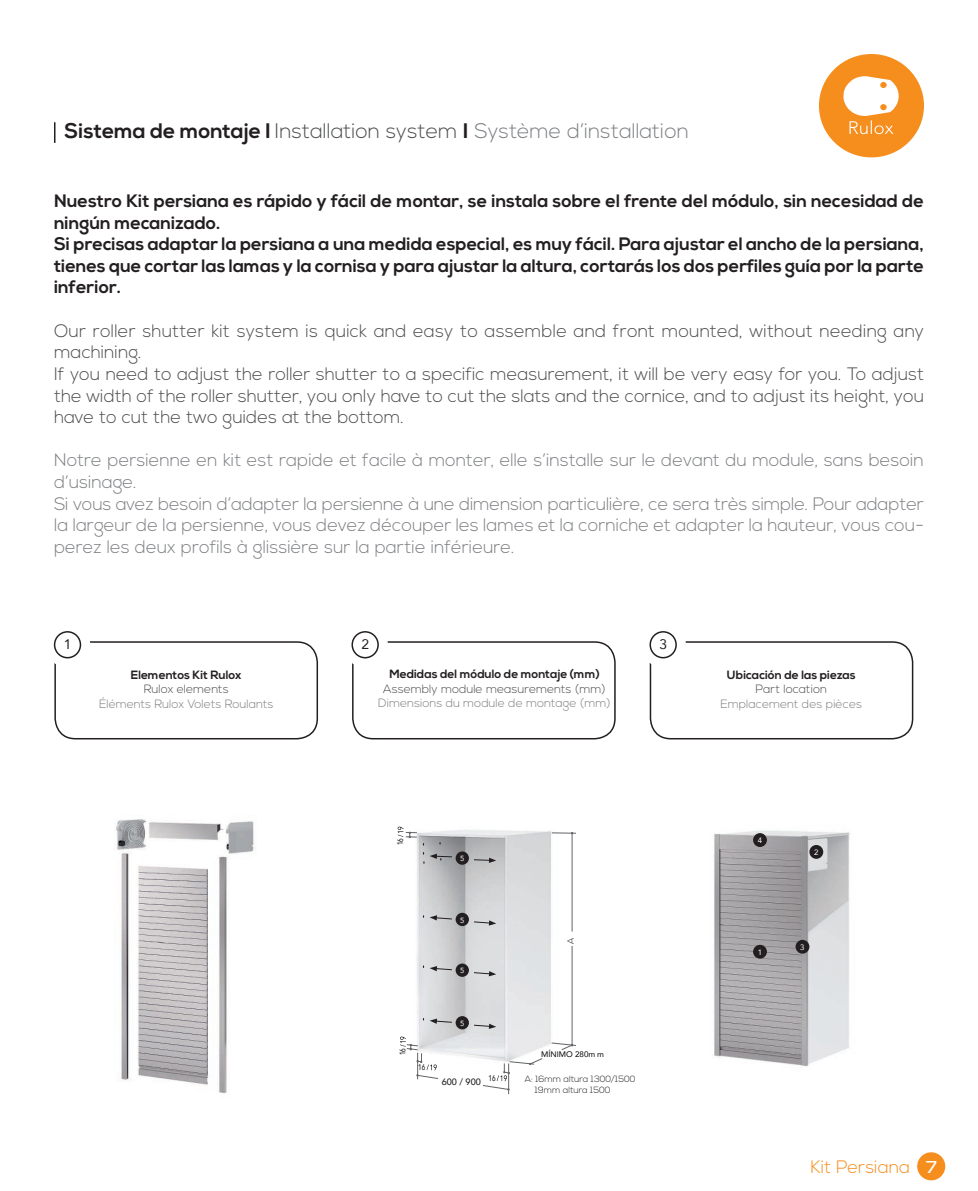
<style>
.page{position:relative;width:978px;height:1191px;background:#fff}
.page>*{position:absolute;margin:0;border:0;box-sizing:border-box;transform-origin:0 0}
.t1{font:300 21px "Nexa";color:#7c7e81}
.t2{font:300 18px/21.6px "Nexa";color:#7c7e81}
.t3{font:300 18px/21.6px "Nexa";letter-spacing:.01em;color:#4b4c4d}
.t4{font:700 18px/21.6px "Nexa";color:#231f20}
.t5{font:300 18px "Nexa";color:#f68e1e}
.t6{font:13.8px "Avenir";color:#231f20}
.t7{font:300 12px "Nexa";color:#7c7e81}
.t8{font:700 12px "Nexa";color:#231f20}
.t9{font:300 12px "Nexa";color:#4b4c4d}
.t10{font:500 9.15px "Avenir";color:#231f20}
.t11{font:300 9px "Nexa";color:#231f20}
.t12{font:500 8.25px "Avenir";color:#231f20;scale:.77 1}
.t13{font:7.95px "Avenir";color:#000}
.t14{font:7.8px "Avenir";color:#fff}
.t15{font:7.5px "Avenir";color:#fff}
.s1{font-weight:700;color:#231f20}
.s2{color:#4b4c4d}
.s3{font-family:"Handel Gothic DOT Ligh";font-weight:400;color:#fff}
</style>
<div class="page">
<div style="left:918px;top:1153px;width:26px;height:26px;background:#f68e1e;border-radius:50%"></div>
<div style="left:917px;top:1152px;width:28px;height:28px;border:2px solid #f68e1e;border-radius:50%"></div>
<div style="left:820px;top:55px;width:103px;height:102px;background:#f68e1e;border-radius:50%"></div>
<div style="left:819px;top:54px;width:105px;height:103px;border:2px solid #f68e1e;border-radius:50%"></div>
<svg style="left:843px;top:76px;width:56px;height:58px"></svg>
<img style="left:116px;top:819px;width:138px;height:275px">
<img style="left:714px;top:830px;width:136px;height:237px">
<div style="left:753px;top:944px;width:14px;height:14px;background:#231f20;border-radius:50%"></div>
<div style="left:809px;top:845px;width:14px;height:14px;background:#231f20;border-radius:50%"></div>
<div style="left:796px;top:939px;width:13px;height:14px;background:#231f20;border-radius:50%"></div>
<div style="left:753px;top:833px;width:14px;height:14px;background:#231f20;border-radius:50%"></div>
<hr style="left:508px;top:1063px;width:1px;height:31px;background:#616366">
<svg style="left:54px;top:641px;width:860px;height:99px"></svg>
<div style="left:45px;top:622px;width:45px;height:45px;border:10px solid #fff;border-radius:50%"></div>
<div style="left:55px;top:632px;width:25px;height:25px;background:#fff;border-radius:50%"></div>
<div style="left:54px;top:631px;width:27px;height:27px;border:2px solid #231f20;border-radius:50%"></div>
<div style="left:342px;top:622px;width:46px;height:45px;border:10px solid #fff;border-radius:50%"></div>
<div style="left:352px;top:632px;width:26px;height:25px;background:#fff;border-radius:50%"></div>
<div style="left:351px;top:631px;width:28px;height:27px;border:2px solid #231f20;border-radius:50%"></div>
<div style="left:640px;top:622px;width:46px;height:45px;border:10px solid #fff;border-radius:50%"></div>
<div style="left:650px;top:632px;width:26px;height:25px;background:#fff;border-radius:50%"></div>
<div style="left:649px;top:631px;width:28px;height:27px;border:2px solid #231f20;border-radius:50%"></div>
<hr style="left:54px;top:122px;width:2px;height:21px;background:#231f20">
<svg style="left:398px;top:826px;width:179px;height:264px"></svg>
<p class="t1" style="left:65px;top:119px;width:626px"><span class="s1">Sistema de montaje I</span> <span class="s2">Installation system</span> <span class="s1">I</span> Système d’installation</p>
<p class="t4" style="left:54px;top:191px;width:871px">Nuestro Kit persiana es rápido y fácil de montar, se instala sobre el frente del módulo, sin necesidad de ningún mecanizado.</p>
<p class="t4" style="left:54px;top:234px;width:872px;text-align:justify">Si precisas adaptar la persiana a una medida especial, es muy fácil. Para ajustar el ancho de la persiana, tienes que cortar las lamas y la cornisa y para ajustar la altura, cortarás los dos perfiles guía por la parte inferior.</p>
<p class="t3" style="left:54px;top:320px;width:871px">Our roller shutter kit system is quick and easy to assemble and front mounted, without needing any machining.</p>
<p class="t3" style="left:54px;top:364px;width:872px;text-align:justify">If you need to adjust the roller shutter to a specific measurement, it will be very easy for you. To adjust the width of the roller shutter, you only have to cut the slats and the cornice, and to adjust its height, you have to cut the two guides at the bottom.</p>
<p class="t2" style="left:54px;top:450px;width:871px">Notre persienne en kit est rapide et facile à monter, elle s’installe sur le devant du module, sans besoin d’usinage.</p>
<p class="t2" style="left:54px;top:493px;width:871px;text-align:justify">Si vous avez besoin d’adapter la persienne à une dimension particulière, ce sera très simple. Pour adapter la largeur de la persienne, vous devez découper les lames et la corniche et adapter la hauteur, vous cou&shy;perez les deux profils à glissière sur la partie inférieure.</p>
<p class="t6" style="left:64px;top:633px;width:9px">1</p>
<p class="t6" style="left:361px;top:633px;width:9px">2</p>
<p class="t6" style="left:659px;top:633px;width:9px">3</p>
<p class="t8" style="left:131px;top:668px;width:112px">Elementos Kit Rulox</p>
<p class="t9" style="left:144px;top:682px;width:86px">Rulox elements</p>
<p class="t7" style="left:99px;top:696px;width:176px">Éléments Rulox Volets Roulants</p>
<p class="t8" style="left:389px;top:667px;width:212px">Medidas del módulo de montaje (mm)</p>
<p class="t9" style="left:383px;top:681px;width:224px">Assembly module measurements (mm)</p>
<p class="t7" style="left:378px;top:696px;width:234px">Dimensions du module de montage (mm)</p>
<p class="t12" style="left:393px;top:845px;width:11px;rotate:-90deg">16</p>
<p class="t15" style="left:460px;top:852px;width:6px">5</p>
<p class="t15" style="left:460px;top:914px;width:6px">5</p>
<p class="t15" style="left:460px;top:964px;width:6px">5</p>
<p class="t12" style="left:396px;top:1055px;width:11px;rotate:-90deg">16</p>
<p class="t12" style="left:418px;top:1060px;width:11px">16</p>
<p class="t15" style="left:460px;top:1017px;width:6px">5</p>
<p class="t10" style="left:442px;top:1074px;width:41px">600 / 900</p>
<p class="t12" style="left:488px;top:1071px;width:11px">16</p>
<p class="t11" style="left:566px;top:943px;width:8px;rotate:-90deg">A</p>
<p class="t13" style="left:541px;top:1047px;width:64px">MÍNIMO 280m m</p>
<p class="t11" style="left:525px;top:1073px;width:112px">A: 16mm altura 1300/1500</p>
<p class="t11" style="left:535px;top:1084px;width:77px">19mm altura 1500</p>
<p class="t8" style="left:727px;top:668px;width:130px">Ubicación de las piezas</p>
<p class="t9" style="left:756px;top:682px;width:73px">Part location</p>
<p class="t7" style="left:720px;top:696px;width:143px">Emplacement des pièces</p>
<p class="t14" style="left:758px;top:834px;width:6px">4</p>
<p class="t14" style="left:758px;top:946px;width:6px">1</p>
<p class="t14" style="left:814px;top:846px;width:6px">2</p>
<p class="t14" style="left:800px;top:941px;width:6px">3</p>
<p class="t5" style="left:811px;top:1156px;width:128px">Kit Persiana <span class="s3">7</span></p>
</div>
